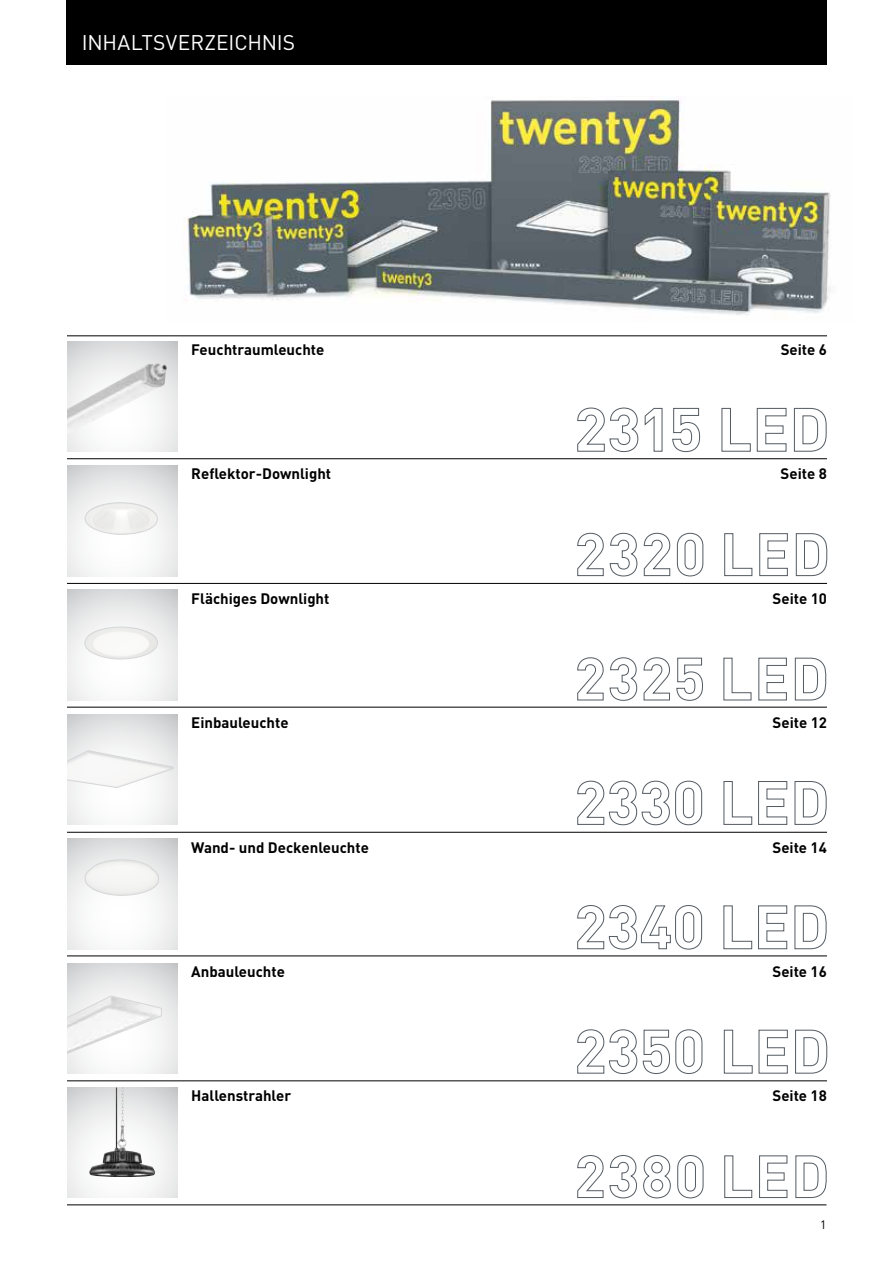
<style>
.page{position:relative;width:893px;height:1263px;background:#fff}
.page>*{position:absolute;margin:0;border:0;box-sizing:border-box;transform-origin:0 0}
.t1{font:21px "Trilux DIN";letter-spacing:-.005em;color:#fff}
.t2{font:700 15px "Trilux DIN";color:#000}
.t3{font:12px "Trilux DIN";color:#000}
</style>
<div class="page">
<svg style="left:67px;top:341px;width:110px;height:111px"></svg>
<svg style="left:67px;top:466px;width:110px;height:110px"></svg>
<svg style="left:67px;top:590px;width:110px;height:110px"></svg>
<svg style="left:67px;top:714px;width:110px;height:111px"></svg>
<svg style="left:67px;top:839px;width:110px;height:110px"></svg>
<svg style="left:67px;top:963px;width:110px;height:110px"></svg>
<svg style="left:67px;top:1087px;width:110px;height:111px"></svg>
<div style="left:67px;top:0;width:760px;height:65px;background:#000"></div>
<img style="left:183px;top:98px;width:648px;height:217px">
<img style="left:138px;top:363px;width:18px;height:6px">
<svg style="left:85px;top:502px;width:73px;height:33px"></svg>
<svg style="left:85px;top:563px;width:73px;height:96px"></svg>
<svg style="left:67px;top:750px;width:107px;height:38px"></svg>
<svg style="left:85px;top:859px;width:74px;height:37px"></svg>
<svg style="left:67px;top:995px;width:95px;height:74px"></svg>
<img style="left:89px;top:1087px;width:66px;height:90px">
<hr style="left:67px;top:336px;width:760px;height:1px;background:#000">
<hr style="left:67px;top:458px;width:760px;height:1px;background:#000">
<hr style="left:67px;top:583px;width:760px;height:1px;background:#000">
<hr style="left:67px;top:707px;width:760px;height:1px;background:#000">
<hr style="left:67px;top:832px;width:760px;height:1px;background:#000">
<hr style="left:67px;top:956px;width:760px;height:1px;background:#000">
<hr style="left:67px;top:1080px;width:760px;height:1px;background:#000">
<hr style="left:66px;top:1204px;width:760px;height:1px;background:#000">
<svg style="left:577px;top:408px;width:250px;height:44px"></svg>
<svg style="left:577px;top:781px;width:250px;height:44px"></svg>
<svg style="left:577px;top:1029px;width:251px;height:45px"></svg>
<svg style="left:577px;top:905px;width:250px;height:44px"></svg>
<svg style="left:577px;top:533px;width:251px;height:43px"></svg>
<svg style="left:577px;top:1155px;width:250px;height:43px"></svg>
<svg style="left:577px;top:657px;width:250px;height:44px"></svg>
<h1 class="t1" style="left:82px;top:29px;width:215px">INHALTSVERZEICHNIS</h1>
<p class="t2" style="left:191px;top:340px;width:135px">Feuchtraumleuchte</p>
<p class="t2" style="left:781px;top:340px;width:48px">Seite 6</p>
<p class="t2" style="left:191px;top:464px;width:141px">Reflektor-Downlight</p>
<p class="t2" style="left:781px;top:464px;width:48px">Seite 8</p>
<p class="t2" style="left:191px;top:588px;width:140px">Flächiges Downlight</p>
<p class="t2" style="left:773px;top:588px;width:56px">Seite 10</p>
<p class="t2" style="left:191px;top:713px;width:99px">Einbauleuchte</p>
<p class="t2" style="left:773px;top:713px;width:56px">Seite 12</p>
<p class="t2" style="left:191px;top:837px;width:179px">Wand- und Deckenleuchte</p>
<p class="t2" style="left:772px;top:837px;width:56px">Seite 14</p>
<p class="t2" style="left:191px;top:961px;width:95px">Anbauleuchte</p>
<p class="t2" style="left:772px;top:961px;width:56px">Seite 16</p>
<p class="t2" style="left:191px;top:1086px;width:101px">Hallenstrahler</p>
<p class="t2" style="left:772px;top:1086px;width:56px">Seite 18</p>
<p class="t3" style="left:820px;top:1217px;width:8px">1</p>
</div>
